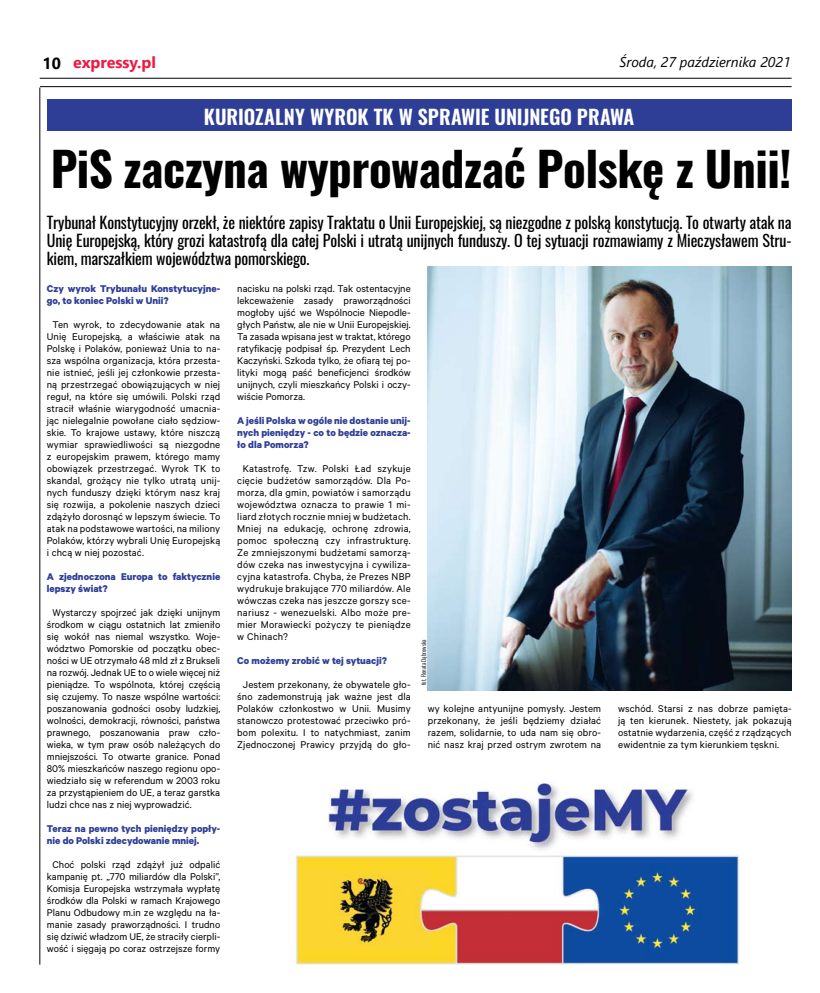
<style>
.page{position:relative;width:820px;height:993px;background:#fff}
.page>*{position:absolute;margin:0;border:0;box-sizing:border-box;transform-origin:0 0}
.t1{font:700 47px "Oswald";letter-spacing:-.01em;color:#000}
.t2{font:600 20px "Oswald";color:#fff}
.t3{font:16px/18px "Oswald";letter-spacing:-.01em;color:#000;text-align:justify}
.t4{font:700 16px "Segoe UI";color:#ed1942}
.t5{font:italic 14px "Segoe UI";color:#000}
.t6{font:11px/12px "Calibre";color:#000;text-align:justify}
.t7{font:700 11px/12px "Calibre";color:#2e3e97}
.t8{font:300 6px "Oswald";color:#000}
.s1{color:#000}
</style>
<div class="page">
<hr style="left:40px;top:78px;width:751px;height:1px;background:#000">
<hr style="left:40px;top:86px;width:751px;height:1px;background:#000">
<hr style="left:40px;top:87px;width:1px;height:877px;background:#000">
<img style="left:427px;top:266px;width:364px;height:424px">
<img style="left:295px;top:783px;width:444px;height:181px">
<div style="left:47px;top:99px;width:744px;height:32px;background:#2e3e97"></div>
<h3 class="t4" style="left:43px;top:48px;width:115px"><span class="s1">10</span> expressy.pl</h3>
<p class="t5" style="left:619px;top:49px;width:172px">Środa, 27 października 2021</p>
<h2 class="t2" style="left:204px;top:99px;width:432px">KURIOZALNY WYROK TK W SPRAWIE UNIJNEGO PRAWA</h2>
<h1 class="t1" style="left:51px;top:126px;width:742px">PiS zaczyna wyprowadzać Polskę z Unii!</h1>
<p class="t3" style="left:47px;top:212px;width:746px">Trybunał Konstytucyjny orzekł, że niektóre zapisy Traktatu o Unii Europejskiej, są niezgodne z polską konstytucją. To otwarty atak na Unię Europejską, który grozi katastrofą dla całej Polski i utratą unijnych funduszy. O tej sytuacji rozmawiamy z Mieczysławem Stru&shy;kiem, marszałkiem województwa pomorskiego.</p>
<p class="t7" style="left:47px;top:282px;width:175px">Czy wyrok Trybunału Konstytucyjne&shy;go, to koniec Polski w Unii?</p>
<p class="t6" style="left:47px;top:318px;width:175px;text-indent:6px">Ten wyrok, to zdecydowanie atak na Unię Europejską, a właściwie atak na Polskę i Polaków, ponieważ Unia to na&shy;sza wspólna organizacja, która przesta&shy;nie istnieć, jeśli jej członkowie przesta&shy;ną przestrzegać obowiązujących w niej reguł, na które się umówili. Polski rząd stracił właśnie wiarygodność umacnia&shy;jąc nielegalnie powołane ciało sędziow&shy;skie. To krajowe ustawy, które niszczą wymiar sprawiedliwości są niezgodne z europejskim prawem, którego mamy obowiązek przestrzegać. Wyrok TK to skandal, grożący nie tylko utratą unij&shy;nych funduszy dzięki którym nasz kraj się rozwija, a pokolenie naszych dzieci zdążyło dorosnąć w lepszym świecie. To atak na podstawowe wartości, na miliony Polaków, którzy wybrali Unię Europejską i chcą w niej pozostać.</p>
<p class="t7" style="left:47px;top:570px;width:175px">A zjednoczona Europa to faktycznie lepszy świat?</p>
<p class="t6" style="left:47px;top:606px;width:175px;text-indent:6px">Wystarczy spojrzeć jak dzięki unijnym środkom w ciągu ostatnich lat zmieniło się wokół nas niemal wszystko. Woje&shy;wództwo Pomorskie od początku obec&shy;ności w UE otrzymało 48 mld zł z Brukseli na rozwój. Jednak UE to o wiele więcej niż pieniądze. To wspólnota, której częścią się czujemy. To nasze wspólne wartości: poszanowania godności osoby ludzkiej, wolności, demokracji, równości, państwa prawnego, poszanowania praw czło&shy;wieka, w tym praw osób należących do mniejszości. To otwarte granice. Ponad 80% mieszkańców naszego regionu opo&shy;wiedziało się w referendum w 2003 roku za przystąpieniem do UE, a teraz garstka ludzi chce nas z niej wyprowadzić.</p>
<p class="t7" style="left:47px;top:822px;width:175px">Teraz na pewno tych pieniędzy popły&shy;nie do Polski zdecydowanie mniej.</p>
<p class="t6" style="left:47px;top:858px;width:175px;text-align:center">Choć polski rząd zdążył już odpalić kampanię pt. „770 miliardów dla Polski”, Komisja Europejska wstrzymała wypłatę środków dla Polski w ramach Krajowego Planu Odbudowy m.in ze względu na ła&shy;manie zasady praworządności. I trudno się dziwić władzom UE, że straciły cierpli&shy;wość i sięgają po coraz ostrzejsze formy</p>
<p class="t6" style="left:237px;top:282px;width:175px">nacisku na polski rząd. Tak ostentacyjne lekceważenie zasady praworządności mogłoby ujść we Wspólnocie Niepodle&shy;głych Państw, ale nie w Unii Europejskiej.<br>Ta zasada wpisana jest w traktat, którego ratyfikację podpisał śp. Prezydent Lech Kaczyński. Szkoda tylko, że ofiarą tej po&shy;lityki mogą paść beneficjenci środków unijnych, czyli mieszkańcy Polski i oczy&shy;wiście Pomorza.</p>
<p class="t7" style="left:237px;top:414px;width:175px;text-align:justify">A jeśli Polska w ogóle nie dostanie unij&shy;nych pieniędzy - co to będzie oznacza&shy;ło dla Pomorza?</p>
<p class="t6" style="left:237px;top:462px;width:175px;text-indent:6px">Katastrofę. Tzw. Polski Ład szykuje cięcie budżetów samorządów. Dla Po&shy;morza, dla gmin, powiatów i samorządu województwa oznacza to prawie 1 mi&shy;liard złotych rocznie mniej w budżetach.<br>Mniej na edukację, ochronę zdrowia, pomoc społeczną czy infrastrukturę.<br>Ze zmniejszonymi budżetami samorzą&shy;dów czeka nas inwestycyjna i cywiliza&shy;cyjna katastrofa. Chyba, że Prezes NBP wydrukuje brakujące 770 miliardów. Ale wówczas czeka nas jeszcze gorszy sce&shy;nariusz - wenezuelski. Albo może pre&shy;mier Morawiecki pożyczy te pieniądze w Chinach?</p>
<p class="t7" style="left:237px;top:654px;width:151px">Co możemy zrobić w tej sytuacji?</p>
<p class="t6" style="left:237px;top:678px;width:175px;text-align:center">Jestem przekonany, że obywatele gło&shy;śno zademonstrują jak ważne jest dla Polaków członkostwo w Unii. Musimy stanowczo protestować przeciwko pró&shy;bom polexitu. I to natychmiast, zanim Zjednoczonej Prawicy przyjdą do gło-</p>
<p class="t8" style="left:418px;top:685px;width:48px;rotate:-90deg">fot. Renata Dąbrowska</p>
<p class="t6" style="left:427px;top:702px;width:175px">wy kolejne antyunijne pomysły. Jestem przekonany, że jeśli będziemy działać razem, solidarnie, to uda nam się obro&shy;nić nasz kraj przed ostrym zwrotem na</p>
<p class="t6" style="left:618px;top:702px;width:175px">wschód. Starsi z nas dobrze pamięta&shy;ją ten kierunek. Niestety, jak pokazują ostatnie wydarzenia, część z rządzących ewidentnie za tym kierunkiem tęskni.</p>
</div>
